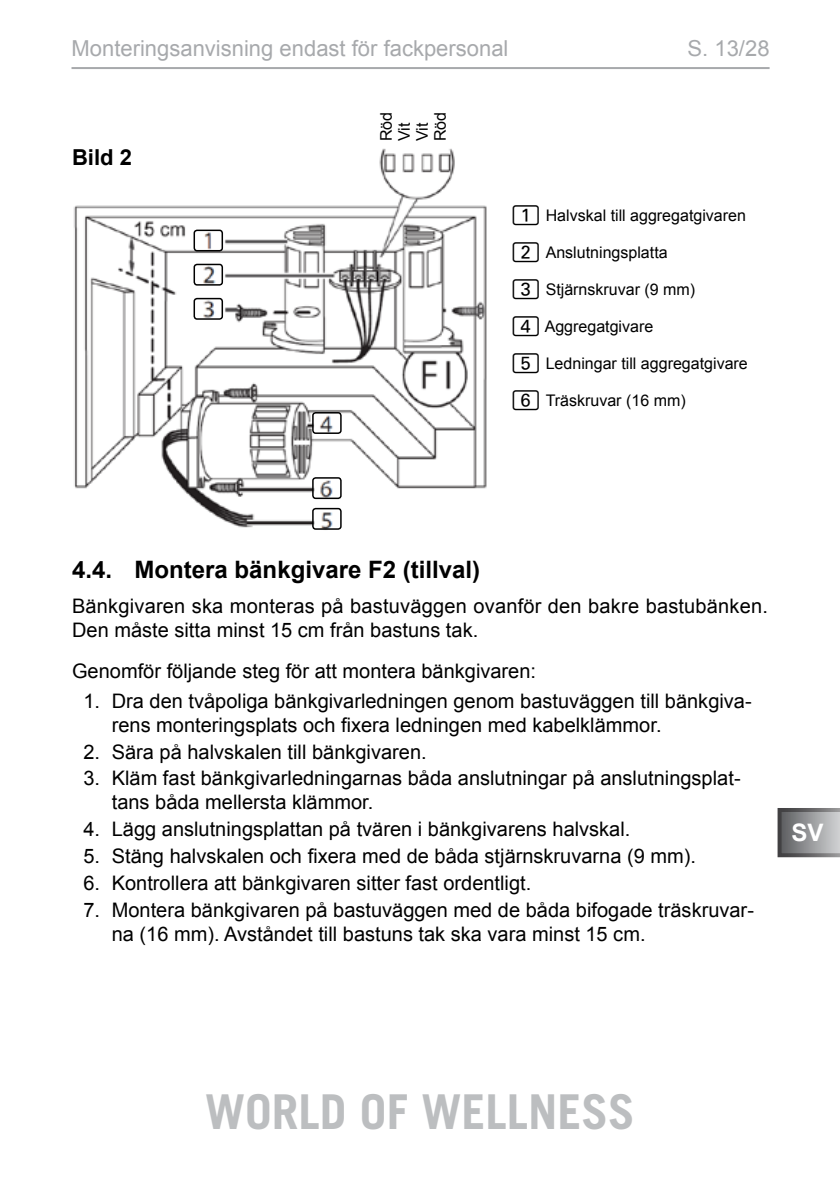
<style>
.page{position:relative;width:840px;height:1191px;background:#fff}
.page>*{position:absolute;margin:0;border:0;box-sizing:border-box;transform-origin:0 0}
.t1{font:700 48px "Trade Gothic LT";color:#bcbec0}
.t2{font:700 24px "Arial";color:#000}
.t3{font:700 24px "Arial";color:#fff}
.t4{font:22px "Arial";color:#a7a9ac}
.t5{font:700 22px "Arial";color:#000}
.t6{font:20px/24px "Arial";color:#000}
.t7{font:16px/18px "Arial";color:#000}
.s1{font-family:"Num Line Three";font-size:20px}
</style>
<div class="page">
<svg style="left:777px;top:808px;width:62px;height:49px;background:#8b8c8e"></svg>
<hr style="left:71px;top:67px;width:698px;height:2px;background:#a7a9ac">
<img style="left:73px;top:148px;width:414px;height:382px">
<div style="left:193px;top:230px;width:30px;height:21px;border:2px solid #000;border-radius:3px"></div>
<div style="left:193px;top:264px;width:30px;height:22px;border:2px solid #000;border-radius:3px"></div>
<div style="left:193px;top:298px;width:30px;height:22px;border:2px solid #000;border-radius:3px"></div>
<div style="left:312px;top:412px;width:29px;height:22px;border:2px solid #000;border-radius:3px"></div>
<div style="left:312px;top:477px;width:29px;height:22px;border:2px solid #000;border-radius:3px"></div>
<div style="left:312px;top:508px;width:29px;height:22px;border:2px solid #000;border-radius:3px"></div>
<p class="t4" style="left:71px;top:33px;width:438px">Monteringsanvisning endast för fackpersonal</p>
<p class="t4" style="left:687px;top:33px;width:83px">S. 13/28</p>
<p class="t5" style="left:72px;top:141px;width:61px">Bild 2</p>
<p class="t7" style="left:377px;top:141px;width:31px;rotate:-90deg">Röd<br>Vit<br>Vit<br>Röd</p>
<p class="t7" style="left:512px;top:207px;width:234px"><span class="s1">1</span> Halvskal till aggregatgivaren</p>
<p class="t7" style="left:512px;top:244px;width:156px"><span class="s1">2</span> Anslutningsplatta</p>
<p class="t7" style="left:512px;top:281px;width:184px"><span class="s1">3</span> Stjärnskruvar (9 mm)</p>
<p class="t7" style="left:512px;top:318px;width:142px"><span class="s1">4</span> Aggregatgivare</p>
<p class="t7" style="left:512px;top:355px;width:236px"><span class="s1">5</span> Ledningar till aggregatgivare</p>
<p class="t7" style="left:512px;top:392px;width:174px"><span class="s1">6</span> Träskruvar (16 mm)</p>
<p class="t2" style="left:72px;top:552px;width:409px">4.4. Montera bänkgivare F2 (tillval)</p>
<p class="t6" style="left:72px;top:594px;width:697px">Bänkgivaren ska monteras på bastuväggen ovanför den bakre bastubänken.<br>Den måste sitta minst 15 cm från bastuns tak.</p>
<p class="t6" style="left:72px;top:659px;width:465px">Genomför följande steg för att montera bänkgivaren:</p>
<p class="t6" style="left:112px;top:688px;width:641px;text-indent:-28px">1. Dra den tvåpoliga bänkgivarledningen genom bastuväggen till bänkgiva&shy;rens monteringsplats och fixera ledningen med kabelklämmor.</p>
<p class="t6" style="left:83px;top:739px;width:344px">2. Sära på halvskalen till bänkgivaren.</p>
<p class="t6" style="left:112px;top:766px;width:630px;text-indent:-28px">3. Kläm fast bänkgivarledningarnas båda anslutningar på anslutningsplat&shy;tans båda mellersta klämmor.</p>
<p class="t6" style="left:83px;top:817px;width:548px">4. Lägg anslutningsplattan på tvären i bänkgivarens halvskal.</p>
<p class="t6" style="left:83px;top:844px;width:613px">5. Stäng halvskalen och fixera med de båda stjärnskruvarna (9 mm).</p>
<p class="t6" style="left:83px;top:871px;width:449px">6. Kontrollera att bänkgivaren sitter fast ordentligt.</p>
<p class="t6" style="left:112px;top:897px;width:643px;text-indent:-28px">7. Montera bänkgivaren på bastuväggen med de båda bifogade träskruvar&shy;na (16 mm). Avståndet till bastuns tak ska vara minst 15 cm.</p>
<p class="t3" style="left:791px;top:815px;width:34px">SV</p>
<h1 class="t1" style="left:205px;top:1082px;width:431px">WORLD OF WELLNESS</h1>
</div>
